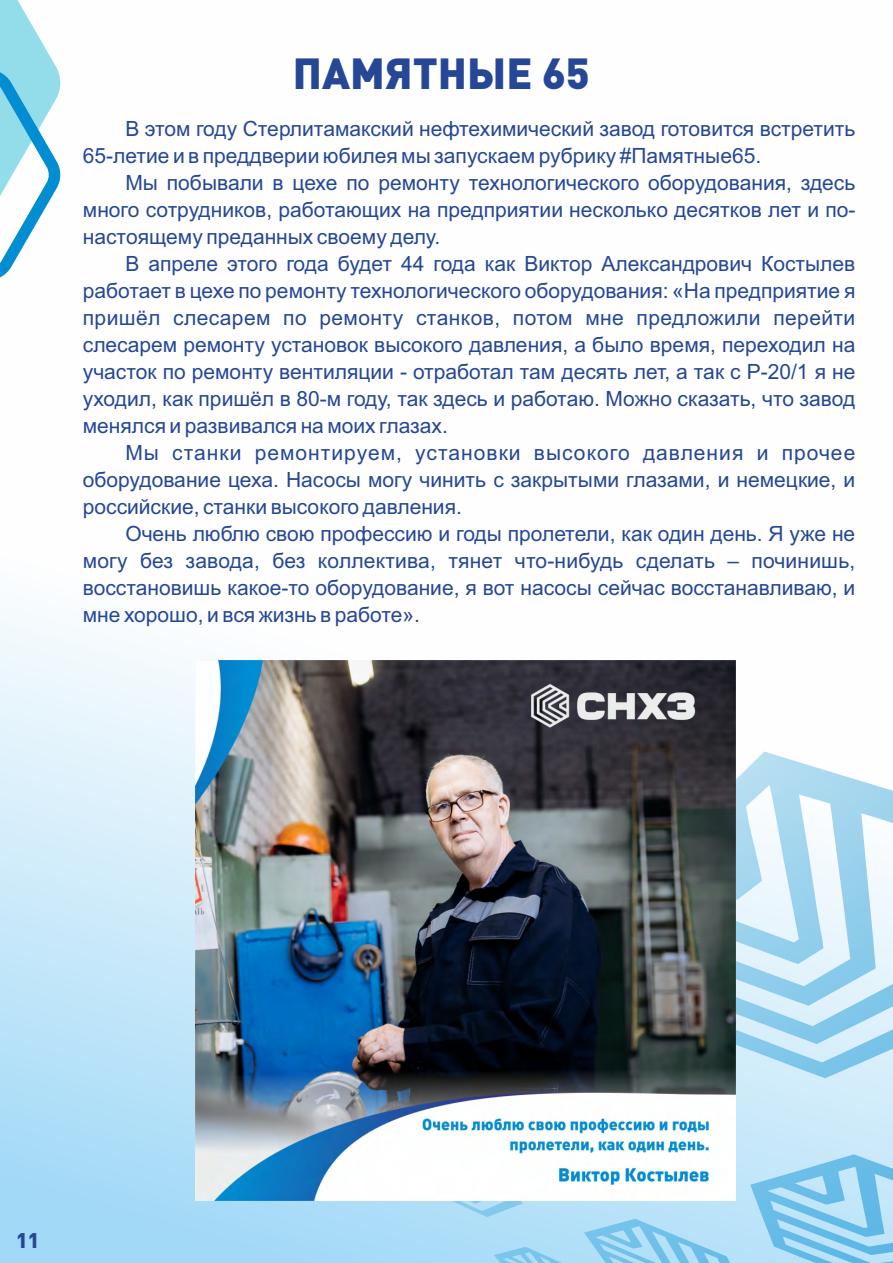
<style>
.page{position:relative;width:893px;height:1263px;background:#fff}
.page>*{position:absolute;margin:0;border:0;box-sizing:border-box;transform-origin:0 0}
.t1{font:900 43.05px "DIN Pro";color:#264796}
.t2{font:21px/27px "Arial";color:#264796;text-align:justify}
.t3{font:900 21px "DIN Pro";color:#264796}
</style>
<div class="page">
<svg style="left:0;top:277px;width:375px;height:986px"></svg>
<svg style="left:375px;top:1078px;width:518px;height:185px;background:#addcf5"></svg>
<svg style="left:736px;top:751px;width:157px;height:327px"></svg>
<svg style="left:0;top:0;width:61px;height:277px"></svg>
<img style="left:196px;top:660px;width:540px;height:540px">
<h1 class="t1" style="left:293px;top:56px;width:299px">ПАМЯТНЫЕ 65</h1>
<p class="t2" style="left:83px;top:117px;width:774px;text-indent:43px">В этом году Стерлитамакский нефтехимический завод готовится встретить<br>65-летие и в преддверии юбилея мы запускаем рубрику #Памятные65.</p>
<p class="t2" style="left:83px;top:171px;width:774px;text-indent:43px">Мы побывали в цехе по ремонту технологического оборудования, здесь много сотрудников, работающих на предприятии несколько десятков лет и по&shy;настоящему преданных своему делу.</p>
<p class="t2" style="left:83px;top:252px;width:774px;text-indent:43px">В апреле этого года будет 44 года как Виктор Александрович Костылев работает в цехе по ремонту технологического оборудования: «На предприятие я пришёл слесарем по ремонту станков, потом мне предложили перейти слесарем ремонту установок высокого давления, а было время, переходил на участок по ремонту вентиляции - отработал там десять лет, а так с Р-20/1 я не уходил, как пришёл в 80-м году, так здесь и работаю. Можно сказать, что завод менялся и развивался на моих глазах.</p>
<p class="t2" style="left:83px;top:441px;width:774px;text-indent:43px">Мы станки ремонтируем, установки высокого давления и прочее оборудование цеха. Насосы могу чинить с закрытыми глазами, и немецкие, и российские, станки высокого давления.</p>
<p class="t2" style="left:83px;top:522px;width:774px;text-indent:43px">Очень люблю свою профессию и годы пролетели, как один день. Я уже не могу без завода, без коллектива, тянет что-нибудь сделать – починишь, восстановишь какое-то оборудование, я вот насосы сейчас восстанавливаю, и мне хорошо, и вся жизнь в работе».</p>
<p class="t3" style="left:16px;top:1232px;width:25px">11</p>
</div>
